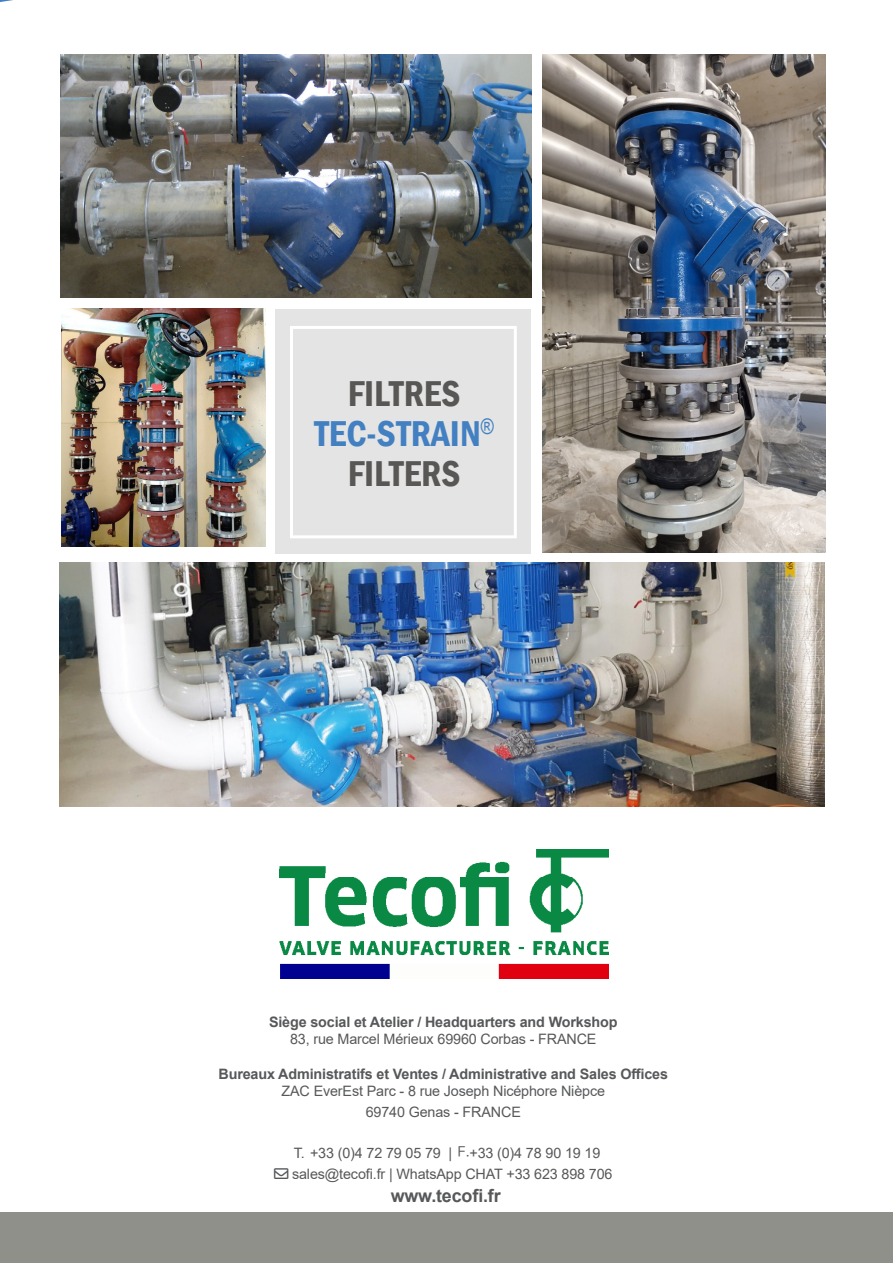
<style>
.page{position:relative;width:893px;height:1263px;background:#fff}
.page>*{position:absolute;margin:0;border:0;box-sizing:border-box;transform-origin:0 0}
.t1{font:600 condensed 36.9px "Franklin Gothic";color:#585755}
.t2{font:600 condensed 36.9px "Franklin Gothic";color:#4280c2}
.t3{font:700 18px "Arial";letter-spacing:-.01em;color:#57585a}
.t4{font:14.4px "Arial";letter-spacing:-.01em;color:#57585a}
.t5{font:700 14.4px "Arial";letter-spacing:-.01em;color:#57585a}
</style>
<div class="page">
<div style="left:0;top:1212px;width:893px;height:51px;background:#90908b"></div>
<img style="left:542px;top:54px;width:284px;height:499px">
<img style="left:61px;top:54px;width:470px;height:244px">
<img style="left:60px;top:563px;width:765px;height:244px">
<img style="left:62px;top:309px;width:203px;height:237px">
<div style="left:275px;top:309px;width:256px;height:244px;background:#e3e4e3"></div>
<div style="left:290px;top:326px;width:227px;height:212px;border:3px solid #fff"></div>
<img style="left:279px;top:849px;width:329px;height:129px">
<p class="t1" style="left:348px;top:369px;width:114px">FILTRES</p>
<p class="t2" style="left:314px;top:409px;width:181px">TEC-STRAIN<sup>®</sup></p>
<p class="t1" style="left:348px;top:449px;width:114px">FILTERS</p>
<p class="t5" style="left:269px;top:1012px;width:350px">Siège social et Atelier / Headquarters and Workshop</p>
<p class="t4" style="left:290px;top:1029px;width:308px">83, rue Marcel Mérieux 69960 Corbas - FRANCE</p>
<p class="t5" style="left:218px;top:1064px;width:451px">Bureaux Administratifs et Ventes / Administrative and Sales Offices</p>
<p class="t4" style="left:282px;top:1081px;width:325px">ZAC EverEst Parc - 8 rue Joseph Nicéphore Nièpce</p>
<p class="t4" style="left:366px;top:1102px;width:157px">69740 Genas - FRANCE</p>
<p class="t4" style="left:294px;top:1143px;width:308px">T. +33 (0)4 72 79 05 79 | +33 (0)4 78 90 19 19</p>
<p class="t4" style="left:274px;top:1164px;width:340px">■❖●□ sales@tecofi.fr | WhatsApp CHAT +33 623 898 706</p>
<p class="t3" style="left:391px;top:1183px;width:111px">www.tecofi.fr</p>
</div>
